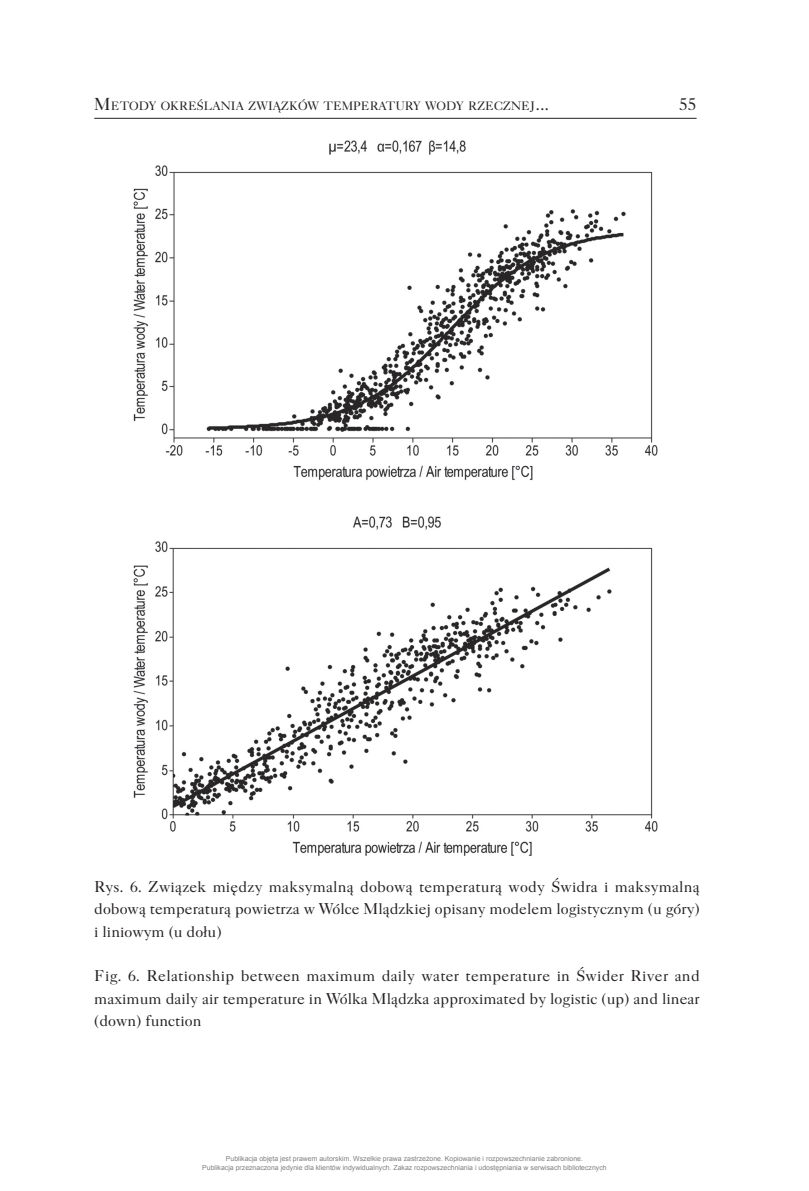
<style>
.page{position:relative;width:809px;height:1191px;background:#fff}
.page>*{position:absolute;margin:0;border:0;box-sizing:border-box;transform-origin:0 0}
.t1{font:17.5px "Casablanca";color:#231f20}
.t2{font:15.75px/22.4px "Casablanca";color:#231f20;text-align:justify}
.t3{font:12.25px "Casablanca";color:#231f20}
.t4{font:7px/8.2px "Arial";color:#808080;text-align:center}
.s1{font-size:17.5px}
</style>
<div class="page">
<hr style="left:94px;top:118px;width:602px;height:1px;background:#231f20">
<img style="left:133px;top:140px;width:525px;height:716px">
<p class="t3" style="left:94px;top:99px;width:456px"><span class="s1">M</span>ETODY OKREŚLANIA ZWIĄZKÓW TEMP ERATURY WODY RZECZNEJ<span class="s1">...</span></p>
<p class="t1" style="left:679px;top:94px;width:19px">55</p>
<p class="t2" style="left:94px;top:875px;width:607px">Rys. 6. Związek między maksymalną dobową temperaturą wody Świdra i maksymalną dobową temperaturą powietrza w Wólce Mlądzkiej opisany modelem logistycznym (u góry) i liniowym (u dołu)</p>
<p class="t2" style="left:94px;top:964px;width:607px">Fig. 6. Relationship between maximum daily water temperature in Świder River and maximum daily air temperature in Wólka Mlądzka approximated by logistic (up) and linear (down) function</p>
<p class="t4" style="left:202px;top:1154px;width:406px">Publikacja objęta jest prawem autorskim. Wszelkie prawa zastrzeżone. Kopiowanie i rozpowszechnianie zabronione.<br>Publikacja przeznaczona jedynie dla klientów indywidualnych. Zakaz rozpowszechniania i udostępniania w serwisach bibliotecznych</p>
</div>
